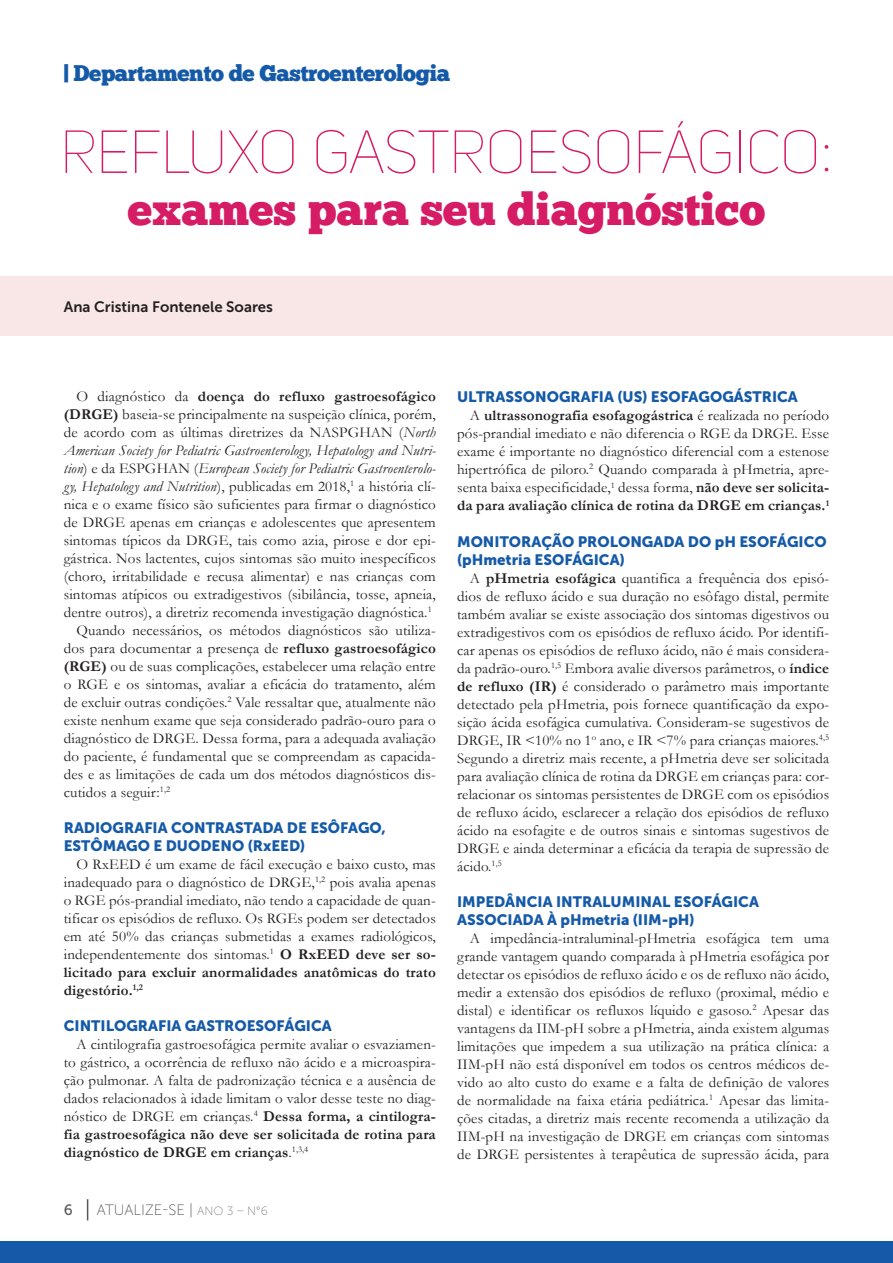
<style>
.page{position:relative;width:893px;height:1263px;background:#fff}
.page>*{position:absolute;margin:0;border:0;box-sizing:border-box;transform-origin:0 0}
.titulo{font:60px "Uni Sans Thin CAPS";letter-spacing:-.01em;color:#d51c64}
.subtitulo{font:45px "Chunk Five Ex";color:#d51c64}
.chapeu{font:22.5px "Chunk Five Ex";letter-spacing:-.02em;color:#155aa8}
.texto{font:15px/18px "Garamond";letter-spacing:.01em;color:#231f20;text-align:justify}
.intertitulo{font:15px/18px "Museo Sans 900";color:#155aa8}
.autores{font:15px "Museo Sans 700";color:#231f20}
.t1{font:15px "Museo Sans 100";color:#57585a}
.t2{font:15px "Museo Sans 500";color:#57585a}
.s1{font-weight:700}
.s2{font-style:italic}
.s3{font-size:12px;color:#808285}
</style>
<div class="page">
<svg style="left:87px;top:1199px;width:1px;height:21px"></svg>
<div style="left:0;top:1242px;width:893px;height:21px;background:#155aa8"></div>
<div style="left:0;top:276px;width:893px;height:60px;background:#f9e7e8"></div>
<p class="chapeu" style="left:64px;top:56px;width:388px">| Departamento de Gastroenterologia</p>
<p class="titulo" style="left:60px;top:118px;width:774px">REFLUXO GASTROESOFÁGICO:</p>
<p class="subtitulo" style="left:128px;top:176px;width:639px">exames para seu diagnóstico</p>
<p class="autores" style="left:64px;top:298px;width:211px">Ana Cristina Fontenele Soares</p>
<p class="texto" style="left:64px;top:387px;width:374px;text-indent:13px">O diagnóstico da <span class="s1">doença do refluxo gastroesofágico (DRGE)</span> baseia-se principalmente na suspeição clínica, porém, de acordo com as últimas diretrizes da NASPGHAN (<span class="s2">North American Society for Pediatric Gastroenterology, Hepatology and Nutri&shy;tion</span>) e da ESPGHAN (<span class="s2">European Society for Pediatric Gastroenterolo&shy;gy, Hepatology and Nutrition</span>), publicadas em 2018,<sup>1</sup> a história clí&shy;nica e o exame físico são suficientes para firmar o diagnóstico de DRGE apenas em crianças e adolescentes que apresentem sintomas típicos da DRGE, tais como azia, pirose e dor epi&shy;gástrica. Nos lactentes, cujos sintomas são muito inespecíficos (choro, irritabilidade e recusa alimentar) e nas crianças com sintomas atípicos ou extradigestivos (sibilância, tosse, apneia, dentre outros), a diretriz recomenda investigação diagnóstica.<sup>1</sup></p>
<p class="texto" style="left:64px;top:621px;width:374px;text-indent:13px">Quando necessários, os métodos diagnósticos são utiliza&shy;dos para documentar a presença de <span class="s1">refluxo gastroesofágico (RGE)</span> ou de suas complicações, estabelecer uma relação entre o RGE e os sintomas, avaliar a eficácia do tratamento, além de excluir outras condições.<sup>2</sup> Vale ressaltar que, atualmente não existe nenhum exame que seja considerado padrão-ouro para o diagnóstico de DRGE. Dessa forma, para a adequada avaliação do paciente, é fundamental que se compreendam as capacida&shy;des e as limitações de cada um dos métodos diagnósticos dis&shy;cutidos a seguir:<sup>1,2</sup></p>
<p class="intertitulo" style="left:64px;top:819px;width:324px">RADIOGRAFIA CONTRASTADA DE ESÔFAGO,<br>ESTÔMAGO E DUODENO (RxEED)</p>
<p class="texto" style="left:64px;top:855px;width:374px;text-indent:13px">O RxEED é um exame de fácil execução e baixo custo, mas inadequado para o diagnóstico de DRGE,<sup>1,2</sup> pois avalia apenas o RGE pós-prandial imediato, não tendo a capacidade de quan&shy;tificar os episódios de refluxo. Os RGEs podem ser detectados em até 50% das crianças submetidas a exames radiológicos, independentemente dos sintomas.<sup>1</sup> <span class="s1">O RxEED deve ser so&shy;licitado para excluir anormalidades anatômicas do trato digestório.</span><sup>1,2</sup></p>
<p class="intertitulo" style="left:64px;top:1017px;width:270px">CINTILOGRAFIA GASTROESOFÁGICA</p>
<p class="texto" style="left:64px;top:1035px;width:374px;text-indent:13px">A cintilografia gastroesofágica permite avaliar o esvaziamen&shy;to gástrico, a ocorrência de refluxo não ácido e a microaspira&shy;ção pulmonar. A falta de padronização técnica e a ausência de dados relacionados à idade limitam o valor desse teste no diag&shy;nóstico de DRGE em crianças.<sup>4</sup> <span class="s1">Dessa forma, a cintilogra&shy;fia gastroesofágica não deve ser solicitada de rotina para diagnóstico de DRGE em crianças</span>.<sup>1,3,4</sup></p>
<p class="t2" style="left:64px;top:1202px;width:10px">6</p>
<p class="t1" style="left:97px;top:1202px;width:173px">ATUALIZE-SE | <span class="s3">ANO 3 – N°6</span></p>
<p class="intertitulo" style="left:457px;top:388px;width:342px">ULTRASSONOGRAFIA (US) ESOFAGOGÁSTRICA</p>
<p class="texto" style="left:457px;top:406px;width:374px;text-indent:13px">A <span class="s1">ultrassonografia esofagogástrica</span> é realizada no período pós-prandial imediato e não diferencia o RGE da DRGE. Esse exame é importante no diagnóstico diferencial com a estenose hipertrófica de piloro.<sup>2</sup> Quando comparada à pHmetria, apre&shy;senta baixa especificidade,<sup>1</sup> dessa forma, <span class="s1">não deve ser solicita&shy;da para avaliação clínica de rotina da DRGE em crianças.</span><sup>1</sup></p>
<p class="intertitulo" style="left:457px;top:532px;width:371px">MONITORAÇÃO PROLONGADA DO pH ESOFÁGICO (pHmetria ESOFÁGICA)</p>
<p class="texto" style="left:457px;top:568px;width:374px;text-indent:13px">A <span class="s1">pHmetria esofágica</span> quantifica a frequência dos episó&shy;dios de refluxo ácido e sua duração no esôfago distal, permite também avaliar se existe associação dos sintomas digestivos ou extradigestivos com os episódios de refluxo ácido. Por identifi&shy;car apenas os episódios de refluxo ácido, não é mais considera&shy;da padrão-ouro.<sup>1,5</sup> Embora avalie diversos parâmetros, o <span class="s1">índice de refluxo (IR)</span> é considerado o parâmetro mais importante detectado pela pHmetria, pois fornece quantificação da expo&shy;sição ácida esofágica cumulativa. Consideram-se sugestivos de DRGE, IR &lt;10% no 1<sup>o</sup> ano, e IR &lt;7% para crianças maiores.<sup>4,5<br></sup>Segundo a diretriz mais recente, a pHmetria deve ser solicitada para avaliação clínica de rotina da DRGE em crianças para: cor&shy;relacionar os sintomas persistentes de DRGE com os episódios de refluxo ácido, esclarecer a relação dos episódios de refluxo ácido na esofagite e de outros sinais e sintomas sugestivos de DRGE e ainda determinar a eficácia da terapia de supressão de ácido.<sup>1,5</sup></p>
<p class="intertitulo" style="left:457px;top:892px;width:303px">IMPEDÂNCIA INTRALUMINAL ESOFÁGICA<br>ASSOCIADA À pHmetria (IIM-pH)</p>
<p class="texto" style="left:457px;top:928px;width:374px;text-indent:13px">A impedância-intraluminal-pHmetria esofágica tem uma grande vantagem quando comparada à pHmetria esofágica por detectar os episódios de refluxo ácido e os de refluxo não ácido, medir a extensão dos episódios de refluxo (proximal, médio e distal) e identificar os refluxos líquido e gasoso.<sup>2</sup> Apesar das vantagens da IIM-pH sobre a pHmetria, ainda existem algumas limitações que impedem a sua utilização na prática clínica: a IIM-pH não está disponível em todos os centros médicos de&shy;vido ao alto custo do exame e a falta de definição de valores de normalidade na faixa etária pediátrica.<sup>1</sup> Apesar das limita&shy;ções citadas, a diretriz mais recente recomenda a utilização da IIM-pH na investigação de DRGE em crianças com sintomas de DRGE persistentes à terapêutica de supressão ácida, para</p>
</div>
